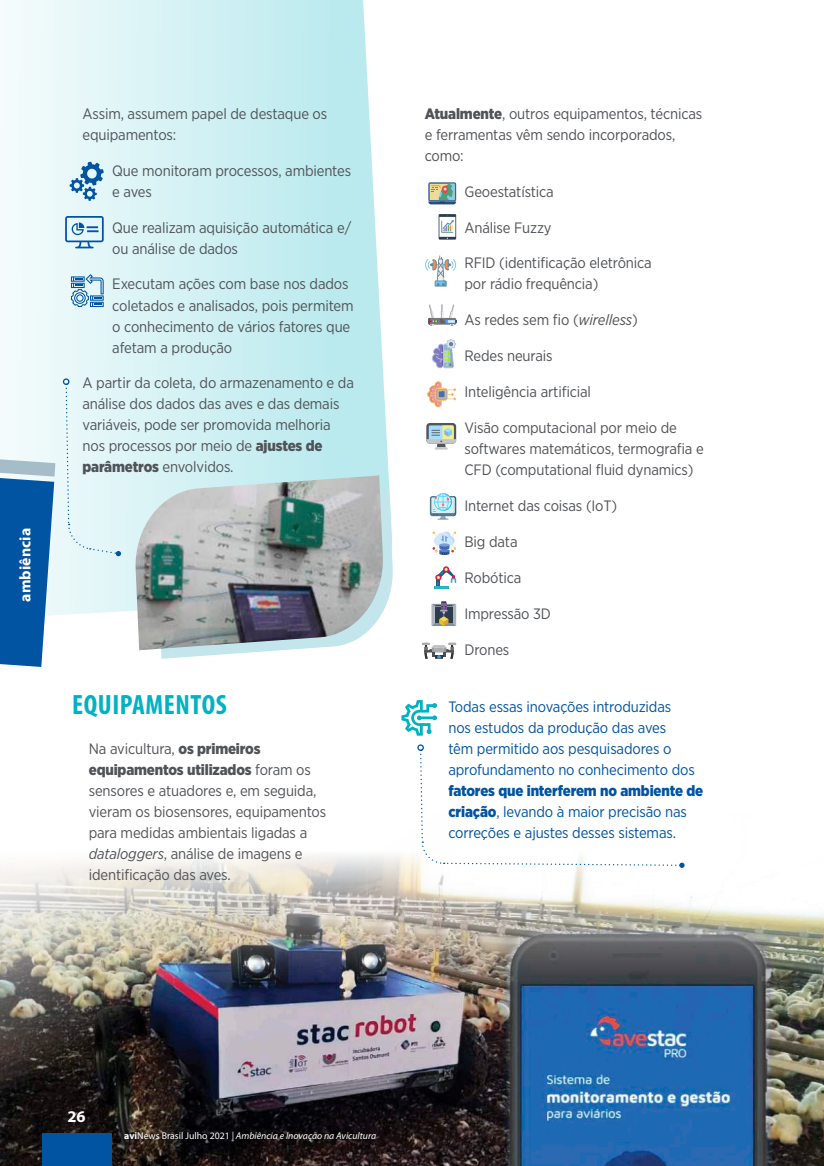
<style>
.page{position:relative;width:824px;height:1166px;background:#fff}
.page>*{position:absolute;margin:0;border:0;box-sizing:border-box;transform-origin:0 0}
.t1{font:700 condensed 28px "Myriad Pro";letter-spacing:.02em;color:#00b2c2}
.t2{font:700 16.45px "Myriad Pro";color:#fff}
.t3{font:700 15.75px "Myriad Pro";letter-spacing:.01em;color:#fff}
.t4{font:15.05px/21px "Gotham Narrow";letter-spacing:-.01em;color:#505357}
.t5{font:15.05px/21px "Gotham Narrow";letter-spacing:-.01em;color:#0054a2}
.t6{font:italic 9.8px "Myriad Pro";color:#fff}
.s1{font-weight:900}
.s2{font-style:italic}
.s3{font-weight:700;font-style:normal}
.s4{font-style:normal}
</style>
<div class="page">
<img style="left:0;top:855px;width:823px;height:311px">
<svg style="left:4px;top:0;width:386px;height:615px;background:#d5f1f4"></svg>
<svg style="left:401px;top:700px;width:36px;height:36px"></svg>
<svg style="left:65px;top:216px;width:39px;height:32px"></svg>
<svg style="left:70px;top:162px;width:34px;height:39px"></svg>
<svg style="left:71px;top:274px;width:33px;height:33px"></svg>
<svg style="left:422px;top:643px;width:34px;height:16px"></svg>
<svg style="left:428px;top:182px;width:28px;height:19px"></svg>
<svg style="left:428px;top:184px;width:28px;height:20px"></svg>
<svg style="left:432px;top:532px;width:24px;height:23px"></svg>
<hr style="left:433px;top:586px;width:15px;height:3px;background:#31b0cb">
<svg style="left:436px;top:566px;width:20px;height:20px"></svg>
<svg style="left:427px;top:381px;width:29px;height:26px"></svg>
<svg style="left:428px;top:304px;width:28px;height:22px"></svg>
<div style="left:430px;top:496px;width:26px;height:20px;background:#56788c;border-radius:3px"></div>
<svg style="left:431px;top:497px;width:23px;height:16px"></svg>
<svg style="left:432px;top:493px;width:24px;height:27px"></svg>
<svg style="left:432px;top:339px;width:24px;height:29px"></svg>
<svg style="left:425px;top:255px;width:32px;height:31px"></svg>
<div style="left:426px;top:423px;width:30px;height:21px;background:#4f5660;border-radius:4px"></div>
<svg style="left:426px;top:425px;width:30px;height:24px"></svg>
<svg style="left:431px;top:601px;width:25px;height:25px"></svg>
<svg style="left:438px;top:214px;width:18px;height:26px"></svg>
<svg style="left:161px;top:490px;width:232px;height:169px"></svg>
<img style="left:134px;top:475px;width:250px;height:175px">
<div style="left:63px;top:378px;width:6px;height:7px;border:1px solid #0054a2;border-radius:50%"></div>
<div style="left:65px;top:384px;width:56px;height:172px;background:#e5f7f8"></div>
<div style="left:417px;top:744px;width:7px;height:7px;border:1px solid #0054a2;border-radius:50%"></div>
<svg style="left:419px;top:749px;width:265px;height:119px"></svg>
<svg style="left:0;top:458px;width:55px;height:209px;background:#3275b3"></svg>
<div style="left:42px;top:1133px;width:70px;height:33px;background:#0054a2"></div>
<p class="t3" style="left:15px;top:602px;width:75px;rotate:-90deg">ambiência</p>
<p class="t4" style="left:82px;top:103px;width:246px">Assim, assumem papel de destaque os equipamentos:</p>
<p class="t4" style="left:112px;top:160px;width:240px">Que monitoram processos, ambientes e aves</p>
<p class="t4" style="left:112px;top:216px;width:240px">Que realizam aquisição automática e/ ou análise de dados</p>
<p class="t4" style="left:112px;top:273px;width:243px">Executam ações com base nos dados coletados e analisados, pois permitem o conhecimento de vários fatores que afetam a produção</p>
<p class="t4" style="left:82px;top:372px;width:273px">A partir da coleta, do armazenamento e da análise dos dados das aves e das demais variáveis, pode ser promovida melhoria nos processos por meio de <span class="s1">ajustes de parâmetros</span> envolvidos.</p>
<h1 class="t1" style="left:72px;top:687px;width:156px">EQUIPAMENTOS</h1>
<p class="t4" style="left:89px;top:737px;width:239px">Na avicultura, <span class="s1">os primeiros equipamentos utilizados</span> foram os sensores e atuadores e, em seguida, vieram os biosensores, equipamentos para medidas ambientais ligadas a <span class="s2">dataloggers</span>, análise de imagens e identificação das aves.</p>
<p class="t4" style="left:424px;top:103px;width:279px"><span class="s1">Atualmente</span>, outros equipamentos, técnicas e ferramentas vêm sendo incorporados, como:</p>
<p class="t4" style="left:464px;top:181px;width:91px">Geoestatística</p>
<p class="t4" style="left:464px;top:216px;width:89px">Análise Fuzzy</p>
<p class="t4" style="left:464px;top:252px;width:189px">RFID (identificação eletrônica por rádio frequência)</p>
<p class="t4" style="left:464px;top:309px;width:175px">As redes sem fio (<span class="s2">wirelless</span>)</p>
<p class="t4" style="left:464px;top:345px;width:90px">Redes neurais</p>
<p class="t4" style="left:464px;top:381px;width:128px">Inteligência artificial</p>
<p class="t4" style="left:464px;top:417px;width:241px">Visão computacional por meio de softwares matemáticos, termografia e<br>CFD (computational fluid dynamics)</p>
<p class="t4" style="left:464px;top:495px;width:154px">Internet das coisas (IoT)</p>
<p class="t4" style="left:464px;top:531px;width:55px">Big data</p>
<p class="t4" style="left:464px;top:567px;width:58px">Robótica</p>
<p class="t4" style="left:464px;top:602px;width:88px">Impressão 3D</p>
<p class="t4" style="left:464px;top:638px;width:46px">Drones</p>
<p class="t5" style="left:448px;top:695px;width:248px">Todas essas inovações introduzidas nos estudos da produção das aves<br>têm permitido aos pesquisadores o aprofundamento no conhecimento dos</p>
<p class="t5" style="left:448px;top:779px;width:256px"><span class="s1">fatores que interferem no ambiente de criação</span>, levando à maior precisão nas correções e ajustes desses sistemas.</p>
<p class="t2" style="left:67px;top:1106px;width:20px">26</p>
<p class="t6" style="left:124px;top:1130px;width:253px"><span class="s3">avi</span><span class="s4">News Brasil Julho 2021</span> | Ambiência e Inovação na Avicultura</p>
</div>
